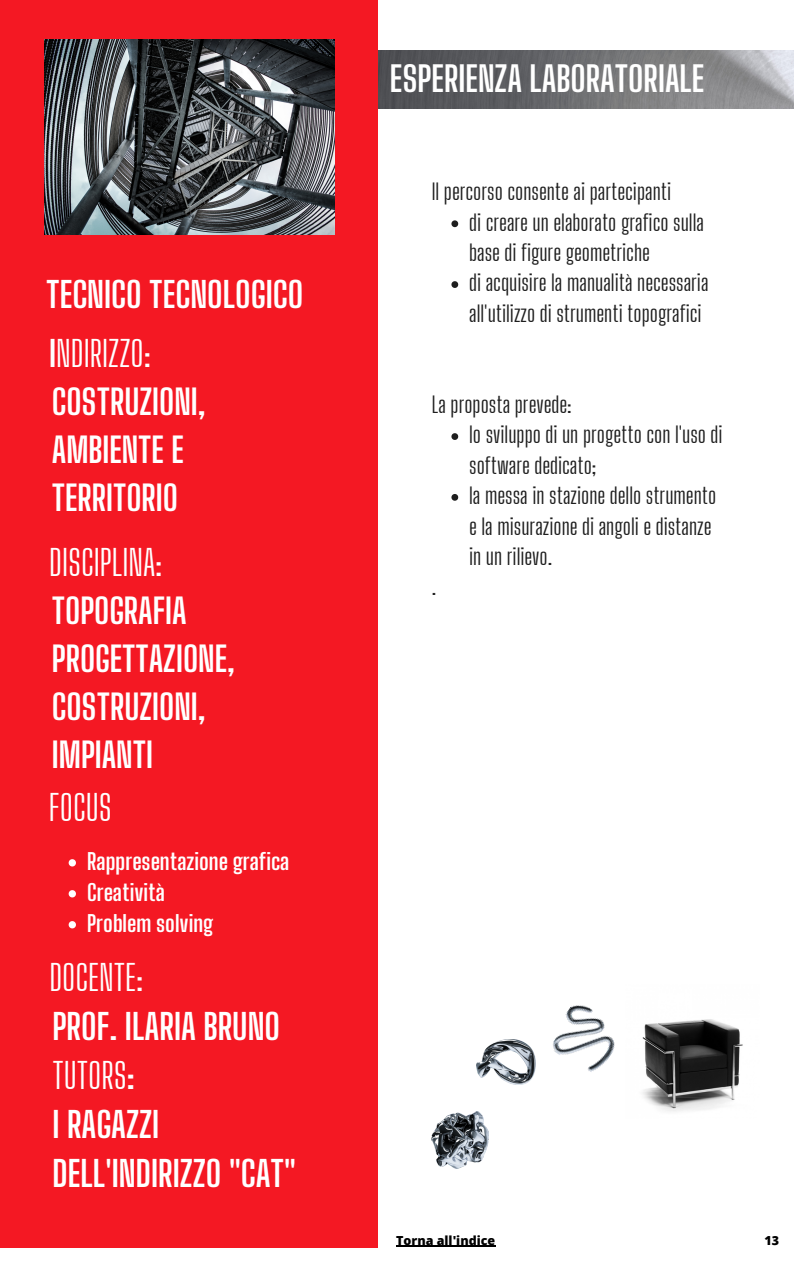
<style>
.page{position:relative;width:794px;height:1266px;background:#fff}
.page>*{position:absolute;margin:0;border:0;box-sizing:border-box;transform-origin:0 0}
.t1{font:700 35.25px/49px "Big Shoulders Display";color:#fff}
.t2{font:35.25px "Big Shoulders Display";color:#fff}
.t3{font:700 34.8px "Big Shoulders Display";color:#fff}
.t4{font:700 34.5px/47.8px "Big Shoulders Display";color:#fff}
.t5{font:700 22.5px/31px "Big Shoulders Display";color:#fff}
.t6{font:21.98px/30.4px "Big Shoulders Display";color:#1e1e1e}
.t7{font:800 12.45px "Open Sans";color:#000}
.s1{font-weight:400}
</style>
<div class="page">
<img style="left:377px;top:50px;width:416px;height:58px">
<div style="left:0;top:0;width:377px;height:1248px;background:#f41823"></div>
<img style="left:45px;top:39px;width:289px;height:195px">
<img style="left:431px;top:1111px;width:57px;height:57px">
<img style="left:642px;top:1019px;width:101px;height:93px">
<img style="left:476px;top:1039px;width:59px;height:45px">
<img style="left:553px;top:1005px;width:62px;height:67px">
<svg style="left:69px;top:859px;width:7px;height:7px"></svg>
<svg style="left:69px;top:890px;width:7px;height:7px"></svg>
<svg style="left:69px;top:921px;width:7px;height:7px"></svg>
<svg style="left:451px;top:220px;width:7px;height:7px"></svg>
<svg style="left:451px;top:281px;width:7px;height:7px"></svg>
<svg style="left:451px;top:433px;width:7px;height:7px"></svg>
<svg style="left:451px;top:494px;width:7px;height:7px"></svg>
<hr style="left:396px;top:1245px;width:99px;height:2px;background:#000">
<h1 class="t1" style="left:46px;top:266px;width:258px;line-height:58.4px">TECNICO TECNOLOGICO<br>I<span class="s1">NDIRIZZO:</span></h1>
<h3 class="t4" style="left:52px;top:378px;width:155px">COSTRUZIONI,<br>AMBIENTE E<br>TERRITORIO</h3>
<h1 class="t2" style="left:49px;top:541px;width:115px">DISCIPLINA:</h1>
<h3 class="t4" style="left:52px;top:587px;width:184px">TOPOGRAFIA<br>PROGETTAZIONE,<br>COSTRUZIONI,<br>IMPIANTI</h3>
<h1 class="t2" style="left:49px;top:786px;width:64px">FOCUS</h1>
<p class="t5" style="left:87px;top:846px;width:204px">Rappresentazione grafica<br>Creatività<br>Problem solving</p>
<h1 class="t2" style="left:49px;top:956px;width:95px">DOCENTE:</h1>
<h1 class="t1" style="left:52px;top:1002px;width:245px">PROF. ILARIA BRUNO<br><span class="s1">TUTORS</span>:<br>I RAGAZZI<br>DELL'INDIRIZZO "CAT"</h1>
<h2 class="t3" style="left:389px;top:58px;width:316px">ESPERIENZA LABORATORIALE</h2>
<p class="t6" style="left:431px;top:176px;width:241px">Il percorso consente ai partecipanti</p>
<p class="t6" style="left:469px;top:207px;width:241px">di creare un elaborato grafico sulla base di figure geometriche<br>di acquisire la manualità necessaria all'utilizzo di strumenti topografici</p>
<p class="t6" style="left:431px;top:389px;width:141px">La proposta prevede:</p>
<p class="t6" style="left:431px;top:571px;width:6px">.</p>
<p class="t6" style="left:469px;top:420px;width:255px">lo sviluppo di un progetto con l'uso di software dedicato;<br>la messa in stazione dello strumento e la misurazione di angoli e distanze in un rilievo.</p>
<p class="t7" style="left:396px;top:1231px;width:100px">Torna all'indice</p>
<p class="t7" style="left:764px;top:1231px;width:16px">13</p>
</div>
